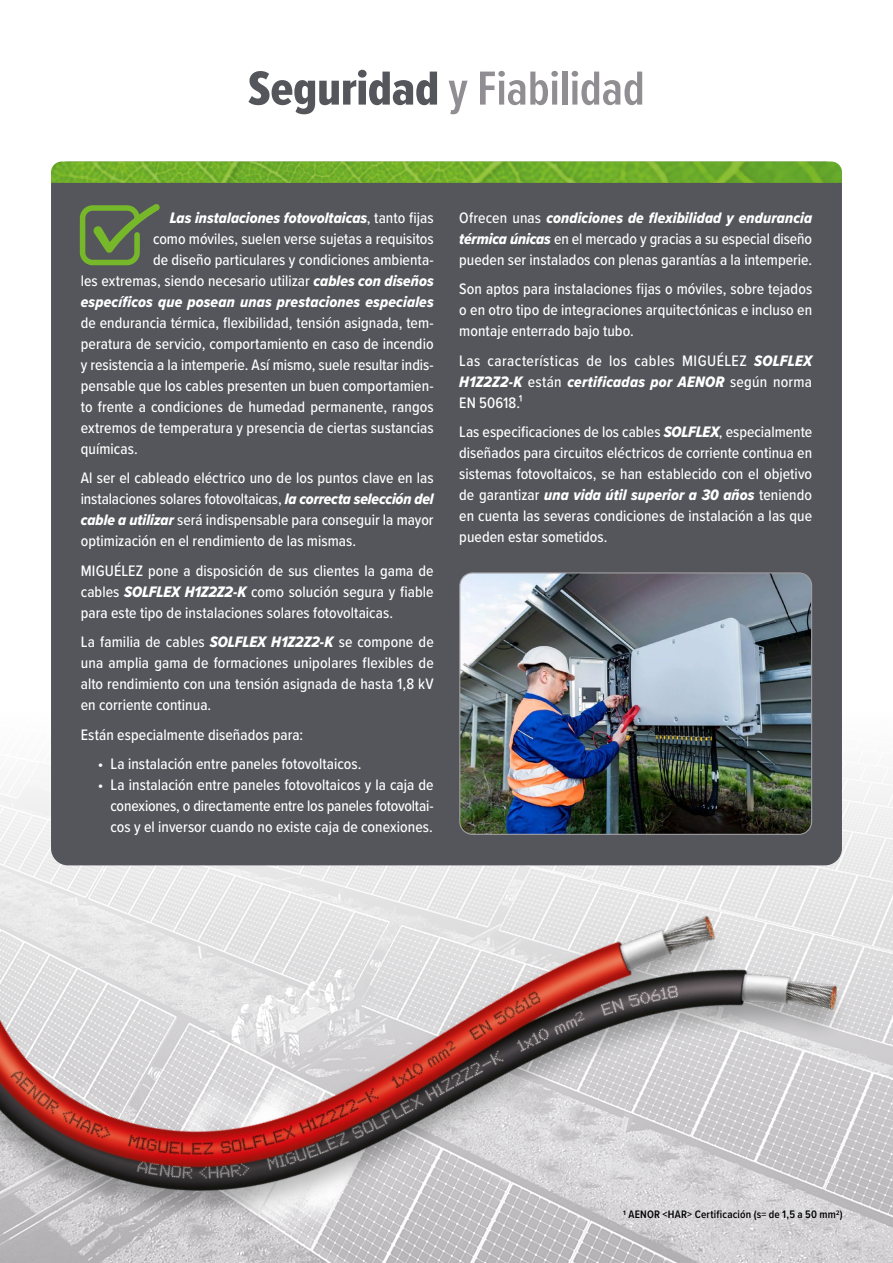
<style>
.page{position:relative;width:893px;height:1263px;background:#fff}
.page>*{position:absolute;margin:0;border:0;box-sizing:border-box;transform-origin:0 0}
.t1{font:600 49.5px "Proxima Nova Ex Cn";letter-spacing:-.01em;color:#908e92;scale:1.1 1}
.t2{font:500 15.75px/21px "Proxima Nova Cond";letter-spacing:.005em;color:#fff;text-align:justify}
.t3{font:15.75px "Proxima Nova Cond Extrabld It";letter-spacing:.01em;color:#fff}
.t4{font:600 11.25px "Proxima Nova Cond";letter-spacing:.015em;color:#000}
.s1{font-family:"Proxima Nova Ex Cn Extrabld";font-weight:400;color:#54565b}
.s2{font-family:"Proxima Nova Cond";font-weight:500}
.s3{font-family:"Proxima Nova Cond Extrabld It";font-weight:400}
</style>
<div class="page">
<div style="left:51px;top:162px;width:791px;height:703px;background:#54565b;border-radius:17px"></div>
<img style="left:51px;top:162px;width:791px;height:21px">
<img style="left:0;top:584px;width:893px;height:679px">
<svg style="left:93px;top:204px;width:67px;height:49px"></svg>
<div style="left:80px;top:205px;width:60px;height:60px;border:6px solid #76b82a;border-radius:10px"></div>
<img style="left:460px;top:574px;width:352px;height:260px">
<div style="left:459px;top:572px;width:353px;height:263px;border:1px solid #a19fa2;border-radius:13px"></div>
<p class="t1" style="left:248px;top:52px;width:362px"><span class="s1">Seguridad</span> y Fiabilidad</p>
<p class="t3" style="left:170px;top:206px;width:266px">Las instalaciones fotovoltaicas<span class="s2">, tanto fijas</span></p>
<p class="t2" style="left:153px;top:227px;width:282px">como móviles, suelen verse sujetas a requisitos</p>
<p class="t2" style="left:153px;top:248px;width:282px">de diseño particulares y condiciones ambienta-</p>
<p class="t2" style="left:81px;top:269px;width:354px">les extremas, siendo necesario utilizar <span class="s3">cables con diseños</span></p>
<p class="t3" style="left:81px;top:290px;width:354px">específicos que posean unas prestaciones especiales</p>
<p class="t2" style="left:81px;top:311px;width:354px">de endurancia térmica, flexibilidad, tensión asignada, tem-</p>
<p class="t2" style="left:81px;top:332px;width:354px">peratura de servicio, comportamiento en caso de incendio</p>
<p class="t2" style="left:81px;top:353px;width:354px">y resistencia a la intemperie. Así mismo, suele resultar indis-</p>
<p class="t2" style="left:81px;top:374px;width:354px">pensable que los cables presenten un buen comportamien-</p>
<p class="t2" style="left:81px;top:395px;width:354px">to frente a condiciones de humedad permanente, rangos</p>
<p class="t2" style="left:81px;top:416px;width:354px">extremos de temperatura y presencia de ciertas sustancias</p>
<p class="t2" style="left:81px;top:437px;width:58px">químicas.</p>
<p class="t2" style="left:81px;top:467px;width:354px">Al ser el cableado eléctrico uno de los puntos clave en las instalaciones solares fotovoltaicas, <span class="s3">la correcta selección del cable a utilizar</span> será indispensable para conseguir la mayor optimización en el rendimiento de las mismas.</p>
<p class="t2" style="left:81px;top:559px;width:354px">MIGUÉLEZ pone a disposición de sus clientes la gama de cables <span class="s3">SOLFLEX H1Z2Z2-K</span> como solución segura y fiable para este tipo de instalaciones solares fotovoltaicas.</p>
<p class="t2" style="left:81px;top:631px;width:354px">La familia de cables <span class="s3">SOLFLEX H1Z2Z2-K</span> se compone de una amplia gama de formaciones unipolares flexibles de alto rendimiento con una tensión asignada de hasta 1,8 kV en corriente continua.</p>
<p class="t2" style="left:81px;top:723px;width:224px">Están especialmente diseñados para:</p>
<p class="t2" style="left:98px;top:753px;width:265px">• La instalación entre paneles fotovoltaicos.</p>
<p class="t2" style="left:111px;top:774px;width:325px;text-indent:-13px">• La instalación entre paneles fotovoltaicos y la caja de conexiones, o directamente entre los paneles fotovoltai&shy;cos y el inversor cuando no existe caja de conexiones.</p>
<p class="t2" style="left:459px;top:206px;width:354px">Ofrecen unas <span class="s3">condiciones de flexibilidad y endurancia térmica únicas</span> en el mercado y gracias a su especial diseño pueden ser instalados con plenas garantías a la intemperie.</p>
<p class="t2" style="left:459px;top:278px;width:354px">Son aptos para instalaciones fijas o móviles, sobre tejados o en otro tipo de integraciones arquitectónicas e incluso en montaje enterrado bajo tubo.</p>
<p class="t2" style="left:459px;top:349px;width:354px">Las características de los cables MIGUÉLEZ <span class="s3">SOLFLEX H1Z2Z2-K</span> están <span class="s3">certificadas por AENOR</span> según norma EN 50618.¹</p>
<p class="t2" style="left:459px;top:421px;width:354px">Las especificaciones de los cables <span class="s3">SOLFLEX</span>, especialmente diseñados para circuitos eléctricos de corriente continua en sistemas fotovoltaicos, se han establecido con el objetivo de garantizar <span class="s3">una vida útil superior a 30 años</span> teniendo en cuenta las severas condiciones de instalación a las que pueden estar sometidos.</p>
<p class="t4" style="left:623px;top:1206px;width:221px">1 AENOR &lt;HAR&gt; Certificación (s= de 1,5 a 50 mm2)</p>
</div>
